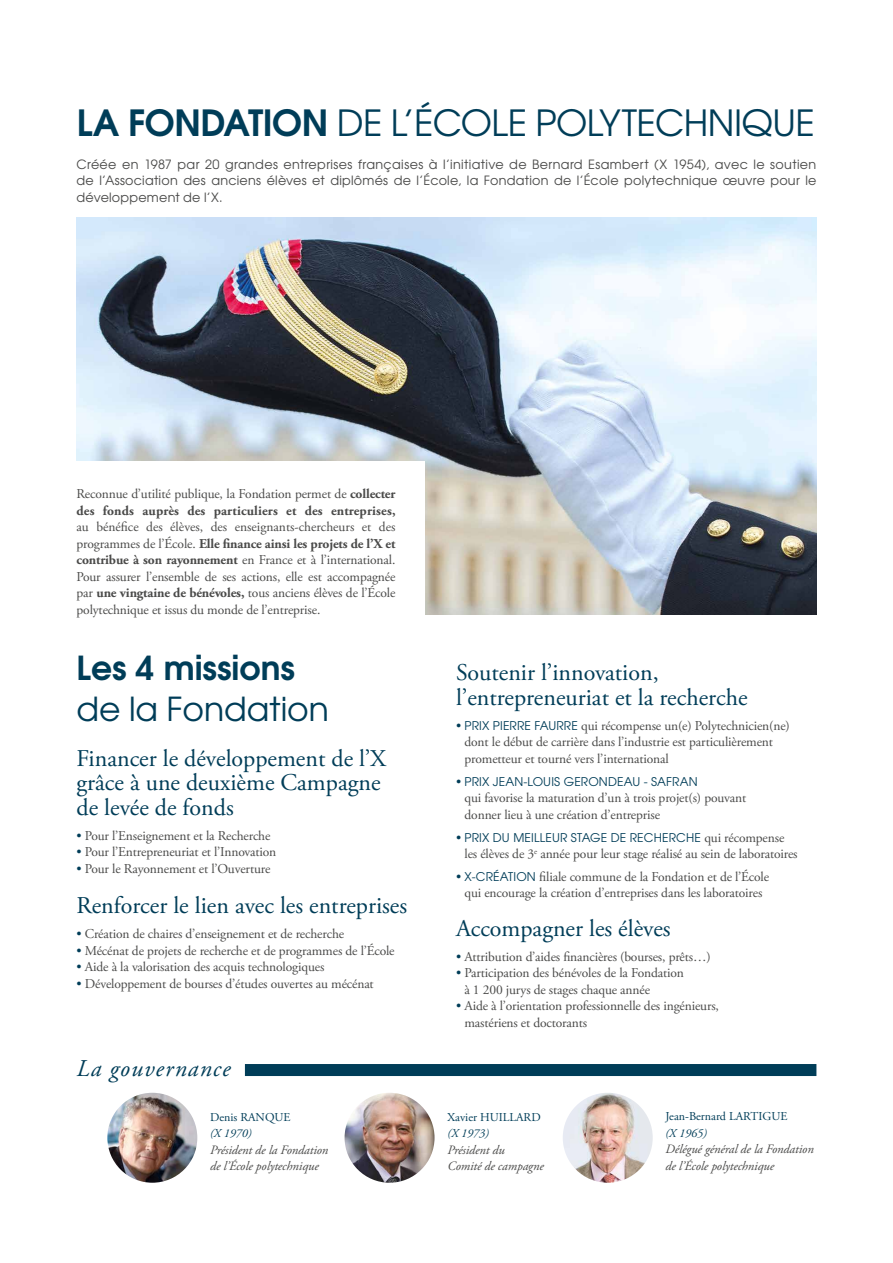
<style>
.page{position:relative;width:893px;height:1263px;background:#fff}
.page>*{position:absolute;margin:0;border:0;box-sizing:border-box;transform-origin:0 0}
.t1{font:36px "Te X Gyre Adventor";letter-spacing:-.015em;color:#003d58}
.t2{font:33px "Te X Gyre Adventor";color:#003d58}
.t3{font:700 33px "Te X Gyre Adventor";color:#003d58}
.t4{font:24px/24.8px "Adobe Garamond Pro";color:#003d58}
.t5{font:italic 24px "Adobe Garamond Pro";letter-spacing:.05em;color:#003d58}
.t6{font:13.5px/16.5px "Adobe Garamond Pro";letter-spacing:-.01em;color:#4a4a49}
.t7{font:700 13.5px/16.5px "Adobe Garamond Pro";letter-spacing:.01em;color:#4a4a49}
.t8{font:12.75px/16.5px "Te X Gyre Adventor";letter-spacing:.02em;color:#4a4a49;text-align:justify}
.t9{font:italic 12.75px/16.5px "Adobe Garamond Pro";letter-spacing:-.005em;color:#4a4a49}
.t10{font:12px "Te X Gyre Adventor";letter-spacing:.015em;color:#003d58}
.t11{font:12px "Adobe Garamond Pro";color:#003d58}
.t12{font:italic 12px "Adobe Garamond Pro";color:#003d58}
.s1{font-weight:700}
.s2{font-weight:400}
.s3{color:#003d58}
.s4{font-family:"Te X Gyre Adventor";font-size:12px;color:#003d58}
.s5{font-family:"Adobe Garamond Pro";font-size:13.5px}
.s6{font-family:"Adobe Garamond Pro";font-size:13.5px;color:#4a4a49}
</style>
<div class="page">
<img style="left:77px;top:218px;width:739px;height:396px">
<div style="left:67px;top:461px;width:358px;height:186px;background:#fff"></div>
<img style="left:345px;top:1093px;width:89px;height:90px;border-radius:45px">
<img style="left:563px;top:1093px;width:90px;height:90px;border-radius:45px">
<img style="left:107px;top:1093px;width:90px;height:90px;border-radius:45px">
<div style="left:245px;top:1064px;width:571px;height:12px;background:#003d58"></div>
<h1 class="t1" style="left:77px;top:94px;width:739px"><span class="s1">LA FONDATION</span> DE L’ÉCOLE POLYTECHNIQUE</h1>
<p class="t8" style="left:77px;top:155px;width:741px">Créée en 1987 par 20 grandes entreprises françaises à l’initiative de Bernard Esambert (X 1954), avec le soutien de l’Association des anciens élèves et diplômés de l’École, la Fondation de l’École polytechnique œuvre pour le développement de l’X.</p>
<p class="t7" style="left:77px;top:486px;width:320px"><span class="s2">Reconnue d’utilité publique, la Fondation permet de</span> collecter des fonds auprès des particuliers et des entreprises,</p>
<p class="t6" style="left:77px;top:519px;width:320px;text-align:justify">au bénéfice des élèves, des enseignants-chercheurs et des programmes de l’École. <span class="s1">Elle finance ainsi les projets de l’X et contribue à son rayonnement</span> en France et à l’international.<br>Pour assurer l’ensemble de ses actions, elle est accompagnée par <span class="s1">une vingtaine de bénévoles,</span> tous anciens élèves de l’École polytechnique et issus du monde de l’entreprise.</p>
<h2 class="t3" style="left:77px;top:639px;width:220px">Les 4 missions</h2>
<h2 class="t2" style="left:77px;top:682px;width:254px">de la Fondation</h2>
<h3 class="t4" style="left:77px;top:746px;width:311px">Financer le développement de l’X grâce à une deuxième Campagne de levée de fonds</h3>
<p class="t6" style="left:77px;top:828px;width:195px"><span class="s3">•</span> Pour l’Enseignement et la Recherche</p>
<p class="t6" style="left:77px;top:844px;width:201px"><span class="s3">•</span> Pour l’Entrepreneuriat et l’Innovation</p>
<p class="t6" style="left:77px;top:861px;width:195px"><span class="s3">•</span> Pour le Rayonnement et l’Ouverture</p>
<h3 class="t4" style="left:77px;top:894px;width:332px">Renforcer le lien avec les entreprises</h3>
<p class="t6" style="left:77px;top:926px;width:269px"><span class="s3">•</span> Création de chaires d’enseignement et de recherche</p>
<p class="t6" style="left:77px;top:943px;width:320px"><span class="s3">•</span> Mécénat de projets de recherche et de programmes de l’École</p>
<p class="t6" style="left:77px;top:959px;width:249px"><span class="s3">•</span> Aide à la valorisation des acquis technologiques</p>
<p class="t6" style="left:77px;top:975px;width:299px"><span class="s3">•</span> Développement de bourses d’études ouvertes au mécénat</p>
<h3 class="t5" style="left:77px;top:1054px;width:156px">La gouvernance</h3>
<p class="t11" style="left:210px;top:1110px;width:82px">Denis RANQUE</p>
<p class="t12" style="left:210px;top:1126px;width:43px">(X 1970)</p>
<p class="t9" style="left:210px;top:1142px;width:120px">Président de la Fondation de l’École polytechnique</p>
<h3 class="t4" style="left:456px;top:661px;width:293px">Soutenir l’innovation, l’entrepreneuriat et la recherche</h3>
<p class="t6" style="left:464px;top:718px;width:327px;text-indent:-8px"><span class="s3">•</span> <span class="s4">PRIX PIERRE FAURRE</span> qui récompense un(e) Polytechnicien(ne) dont le début de carrière dans l’industrie est particulièrement prometteur et tourné vers l’international</p>
<p class="t10" style="left:456px;top:772px;width:243px"><span class="s5">•</span> PRIX JEAN-LOUIS GERONDEAU - SAFRAN</p>
<p class="t6" style="left:465px;top:790px;width:283px">qui favorise la maturation d’un à trois projet(s) pouvant donner lieu à une création d’entreprise</p>
<p class="t10" style="left:456px;top:828px;width:330px"><span class="s5">•</span> PRIX DU MEILLEUR STAGE DE RECHERCHE <span class="s6">qui récompense</span></p>
<p class="t6" style="left:464px;top:846px;width:335px">les élèves de 3<sup>e</sup> année pour leur stage réalisé au sein de laboratoires</p>
<p class="t6" style="left:456px;top:869px;width:315px;text-align:center"><span class="s3">•</span> <span class="s4">X-CRÉATION</span> filiale commune de la Fondation et de l’École qui encourage la création d’entreprises dans les laboratoires</p>
<h3 class="t4" style="left:456px;top:917px;width:216px">Accompagner les élèves</h3>
<p class="t6" style="left:456px;top:949px;width:256px"><span class="s3">•</span> Attribution d’aides financières (bourses, prêts…)</p>
<p class="t6" style="left:464px;top:965px;width:221px;text-indent:-8px"><span class="s3">•</span> Participation des bénévoles de la Fondation à 1 200 jurys de stages chaque année</p>
<p class="t6" style="left:464px;top:998px;width:256px;text-indent:-8px"><span class="s3">•</span> Aide à l’orientation professionnelle des ingénieurs, mastériens et doctorants</p>
<p class="t11" style="left:447px;top:1110px;width:95px">Xavier HUILLARD</p>
<p class="t12" style="left:447px;top:1126px;width:43px">(X 1973)</p>
<p class="t9" style="left:447px;top:1142px;width:98px">Président du<br>Comité de campagne</p>
<p class="t11" style="left:665px;top:1109px;width:123px">Jean-Bernard LARTIGUE</p>
<p class="t12" style="left:665px;top:1126px;width:43px">(X 1965)</p>
<p class="t9" style="left:665px;top:1141px;width:150px">Délégué général de la Fondation de l’École polytechnique</p>
</div>
